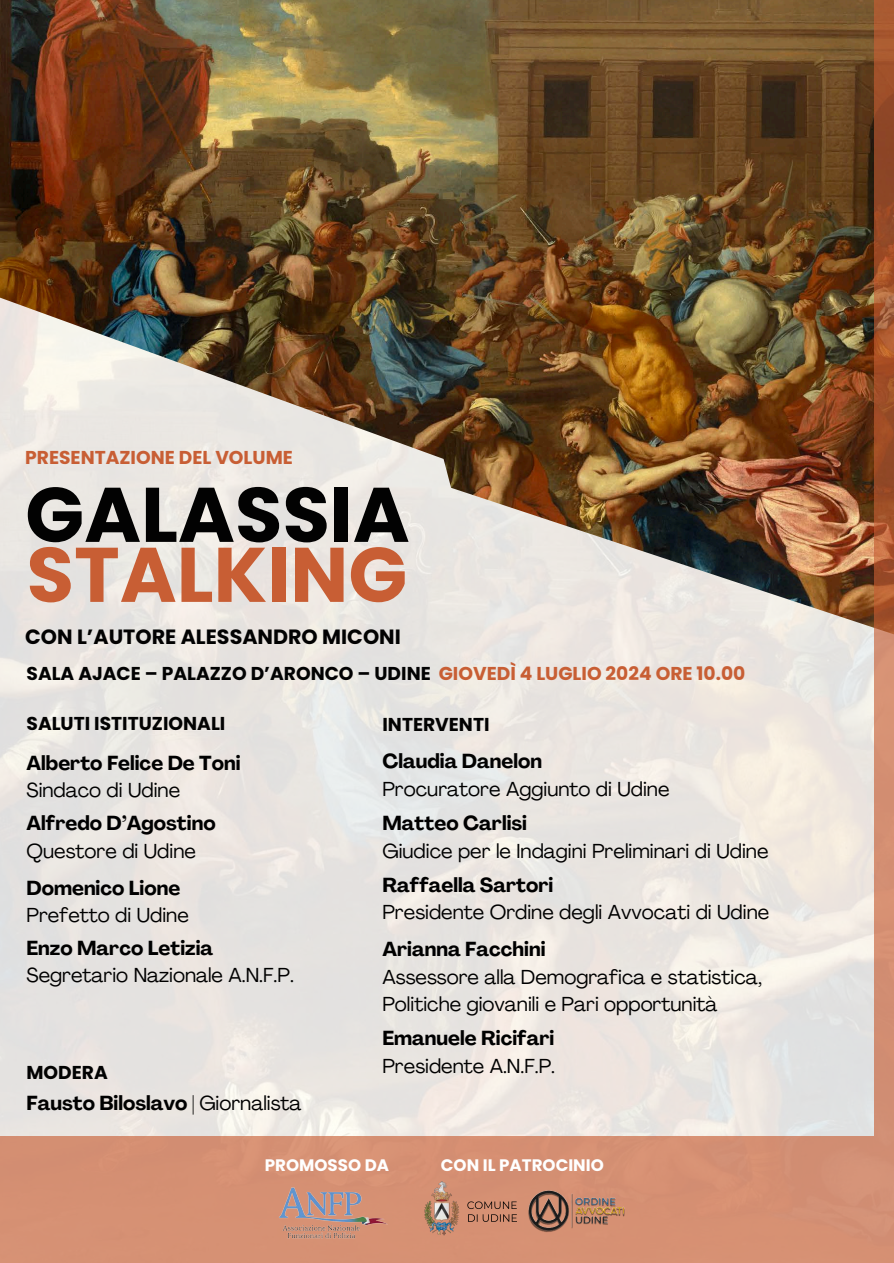
<style>
.page{position:relative;width:894px;height:1263px;background:#fff}
.page>*{position:absolute;margin:0;border:0;box-sizing:border-box;transform-origin:0 0}
.t1{font:700 77.2px "Poppins";color:#020202}
.t2{font:700 77.2px "Poppins";color:#c85e34}
.t3{font:700 20.6px "Poppins";color:#020202}
.t4{font:20px/27.8px "Agrandir";color:#000}
.t5{font:700 20px/27.8px "Agrandir";color:#000}
.t6{font:700 18.6px "Poppins";color:#020202}
.t7{font:700 18.6px "Poppins";color:#c85e34}
.t8{font:700 16.7px "Poppins";color:#fff}
.s1{color:#c85e34}
.s2{font-weight:400}
.s3{font-weight:700}
.s4{font-weight:700;color:#020202}
</style>
<div class="page">
<img style="left:0;top:0;width:874px;height:646px">
<div style="left:0;top:1136px;width:893px;height:127px;background:#d69073"></div>
<img style="left:528px;top:1190px;width:97px;height:42px">
<img style="left:279px;top:1188px;width:109px;height:51px">
<svg style="left:874px;top:0;width:19px;height:1136px"></svg>
<img style="left:424px;top:1181px;width:92px;height:55px">
<p class="t7" style="left:25px;top:445px;width:269px">PRESENTAZIONE DEL VOLUME</p>
<p class="t1" style="left:25px;top:461px;width:386px">GALASSIA</p>
<h3 class="t2" style="left:27px;top:521px;width:382px">STALKING</h3>
<h3 class="t3" style="left:25px;top:622px;width:377px">CON L’AUTORE ALESSANDRO MICONI</h3>
<h3 class="t6" style="left:27px;top:661px;width:720px">SALA AJACE – PALAZZO D’ARONCO – UDINE <span class="s1">GIOVEDÌ 4 LUGLIO 2024 ORE 10.00</span></h3>
<h3 class="t6" style="left:27px;top:710px;width:200px">SALUTI ISTITUZIONALI</h3>
<p class="t6" style="left:382px;top:711px;width:108px">INTERVENTI</p>
<h3 class="t5" style="left:27px;top:751px;width:215px">Alberto Felice De Toni<br><span class="s2">Sindaco di Udine</span></h3>
<h3 class="t5" style="left:27px;top:812px;width:190px">Alfredo D’Agostino<br><span class="s2">Questore di Udine</span></h3>
<p class="t4" style="left:27px;top:876px;width:164px"><span class="s3">Domenico Lione<br></span>Prefetto di Udine</p>
<p class="t4" style="left:27px;top:936px;width:269px"><span class="s3">Enzo Marco Letizia<br></span>Segretario Nazionale A.N.F.P.</p>
<h3 class="t6" style="left:27px;top:1059px;width:83px">MODERA</h3>
<p class="t5" style="left:27px;top:1091px;width:276px">Fausto Biloslavo | <span class="s2">Giornalista</span></p>
<h3 class="t4" style="left:382px;top:749px;width:288px"><span class="s4">Claudia Danelon<br></span>Procuratore Aggiunto di Udine</h3>
<h3 class="t4" style="left:382px;top:812px;width:387px"><span class="s3">Matteo Carlisi<br></span>Giudice per le Indagini Preliminari di Udine</h3>
<p class="t4" style="left:382px;top:873px;width:388px"><span class="s3">Raffaella Sartori<br></span>Presidente Ordine degli Avvocati di Udine</p>
<p class="t4" style="left:382px;top:937px;width:381px"><span class="s3">Arianna Facchini<br></span>Assessore alla Demografica e statistica,<br>Politiche giovanili e Pari opportunità</p>
<h3 class="t4" style="left:382px;top:1026px;width:174px"><span class="s3">Emanuele Ricifari<br></span>Presidente A.N.F.P.</h3>
<p class="t8" style="left:265px;top:1153px;width:126px">PROMOSSO DA</p>
<h2 class="t8" style="left:441px;top:1153px;width:164px">CON IL PATROCINIO</h2>
</div>
